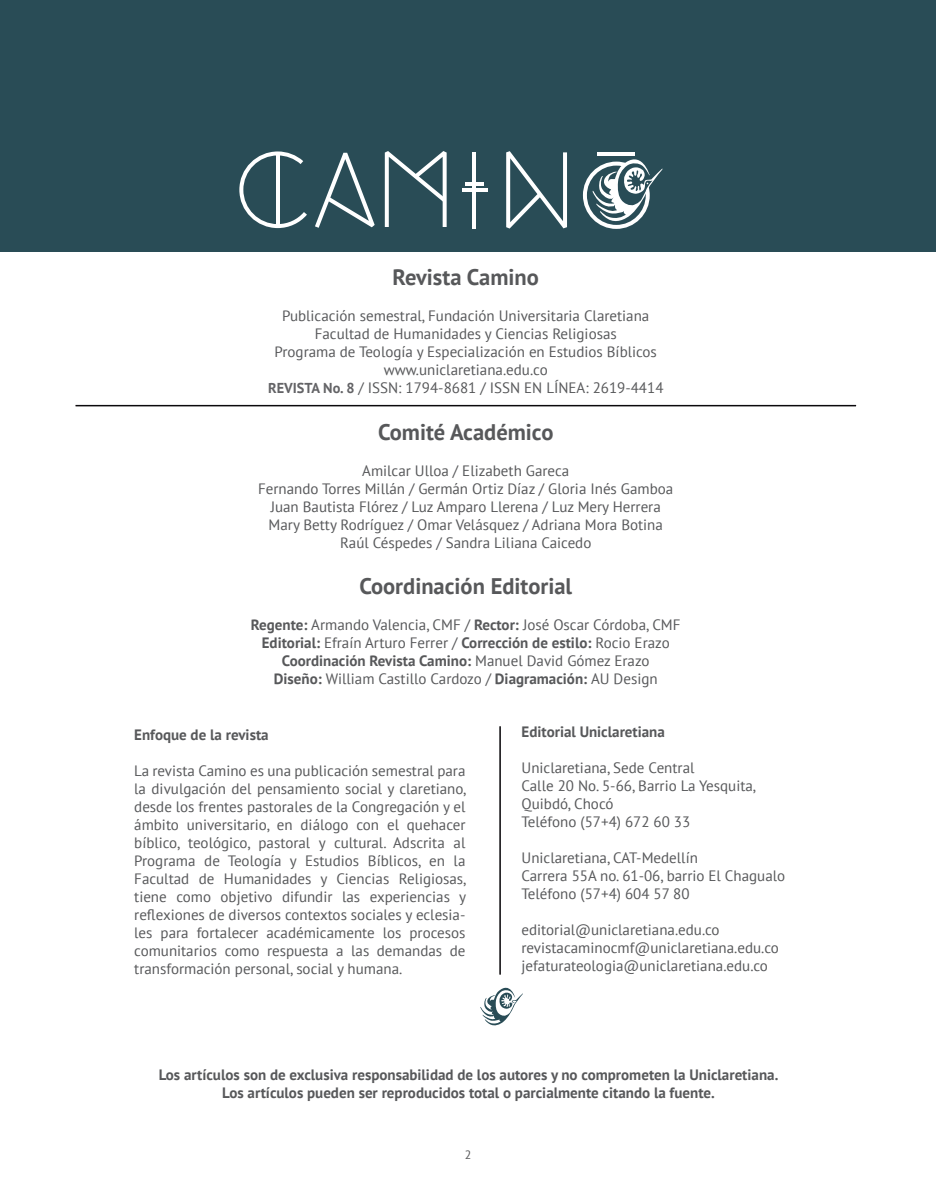
<style>
.page{position:relative;width:936px;height:1191px;background:#fff}
.page>*{position:absolute;margin:0;border:0;box-sizing:border-box;transform-origin:0 0}
.t1{font:700 22.5px "PT Sans";color:#57585a}
.t2{font:15px/18px "PT Sans";color:#57585a;text-align:center}
.t3{font:700 15px/18px "PT Sans";color:#57585a;text-align:center}
.t4{font:12px "PT Sans";color:#57585a}
.s1{font-weight:700;font-size:14.4px;color:#636366}
.s2{font-weight:700}
</style>
<div class="page">
<div style="left:0;top:0;width:935px;height:251px;background:#294c56"></div>
<hr style="left:75px;top:405px;width:780px;height:1px;background:#0b090c">
<svg style="left:315px;top:153px;width:59px;height:75px"></svg>
<svg style="left:239px;top:151px;width:68px;height:77px"></svg>
<hr style="left:276px;top:153px;width:4px;height:73px;background:#fff">
<svg style="left:385px;top:151px;width:61px;height:76px"></svg>
<hr style="left:472px;top:152px;width:4px;height:77px;background:#fff">
<hr style="left:465px;top:182px;width:19px;height:4px;background:#fff">
<hr style="left:462px;top:188px;width:25px;height:4px;background:#fff">
<svg style="left:506px;top:151px;width:61px;height:77px"></svg>
<svg style="left:583px;top:152px;width:79px;height:77px"></svg>
<hr style="left:499px;top:726px;width:2px;height:248px;background:#0b090c">
<svg style="left:480px;top:987px;width:43px;height:39px"></svg>
<h1 class="t1" style="left:392px;top:262px;width:148px">Revista Camino</h1>
<p class="t2" style="left:268px;top:306px;width:397px">Publicación semestral, Fundación Universitaria Claretiana Facultad de Humanidades y Ciencias Religiosas<br>Programa de Teología y Especialización en Estudios Bíblicos www.uniclaretiana.edu.co<br><span class="s1">REVISTA No. 8</span> / ISSN: 1794-8681 / ISSN EN LÍNEA: 2619-4414</p>
<h1 class="t1" style="left:378px;top:417px;width:177px">Comité Académico</h1>
<p class="t2" style="left:258px;top:461px;width:416px">Amilcar Ulloa / Elizabeth Gareca<br>Fernando Torres Millán / Germán Ortiz Díaz / Gloria Inés Gamboa Juan Bautista Flórez / Luz Amparo Llerena / Luz Mery Herrera Mary Betty Rodríguez / Omar Velásquez / Adriana Mora Botina Raúl Céspedes / Sandra Liliana Caicedo</p>
<h1 class="t1" style="left:359px;top:571px;width:214px">Coordinación Editorial</h1>
<p class="t2" style="left:251px;top:615px;width:431px"><span class="s2">Regente:</span> Armando Valencia, CMF / <span class="s2">Rector:</span> José Oscar Córdoba, CMF <span class="s2">Editorial:</span> Efraín Arturo Ferrer / <span class="s2">Corrección de estilo:</span> Rocio Erazo <span class="s2">Coordinación Revista Camino:</span> Manuel David Gómez Erazo<br><span class="s2">Diseño:</span> William Castillo Cardozo / <span class="s2">Diagramación:</span> AU Design</p>
<p class="t3" style="left:134px;top:725px;width:136px">Enfoque de la revista</p>
<p class="t2" style="left:134px;top:761px;width:334px;text-align:justify">La revista Camino es una publicación semestral para la divulgación del pensamiento social y claretiano, desde los frentes pastorales de la Congregación y el ámbito universitario, en diálogo con el quehacer bíblico, teológico, pastoral y cultural. Adscrita al Programa de Teología y Estudios Bíblicos, en la Facultad de Humanidades y Ciencias Religiosas, tiene como objetivo difundir las experiencias y reflexiones de diversos contextos sociales y eclesia&shy;les para fortalecer académicamente los procesos comunitarios como respuesta a las demandas de transformación personal, social y humana.</p>
<p class="t3" style="left:521px;top:722px;width:145px">Editorial Uniclaretiana</p>
<p class="t2" style="left:521px;top:758px;width:236px;text-align:left">Uniclaretiana, Sede Central<br>Calle 20 No. 5-66, Barrio La Yesquita,<br>Quibdó, Chocó<br>Teléfono (57+4) 672 60 33</p>
<p class="t2" style="left:521px;top:848px;width:265px;text-align:left">Uniclaretiana, CAT-Medellín<br>Carrera 55A no. 61-06, barrio El Chagualo<br>Teléfono (57+4) 604 57 80</p>
<p class="t2" style="left:521px;top:920px;width:259px;text-align:left">editorial@uniclaretiana.edu.co revistacaminocmf@uniclaretiana.edu.co jefaturateologia@uniclaretiana.edu.co</p>
<p class="t3" style="left:159px;top:1065px;width:621px">Los artículos son de exclusiva responsabilidad de los autores y no comprometen la Uniclaretiana.<br>Los artículos pueden ser reproducidos total o parcialmente citando la fuente.</p>
<p class="t4" style="left:464px;top:1146px;width:8px">2</p>
</div>
